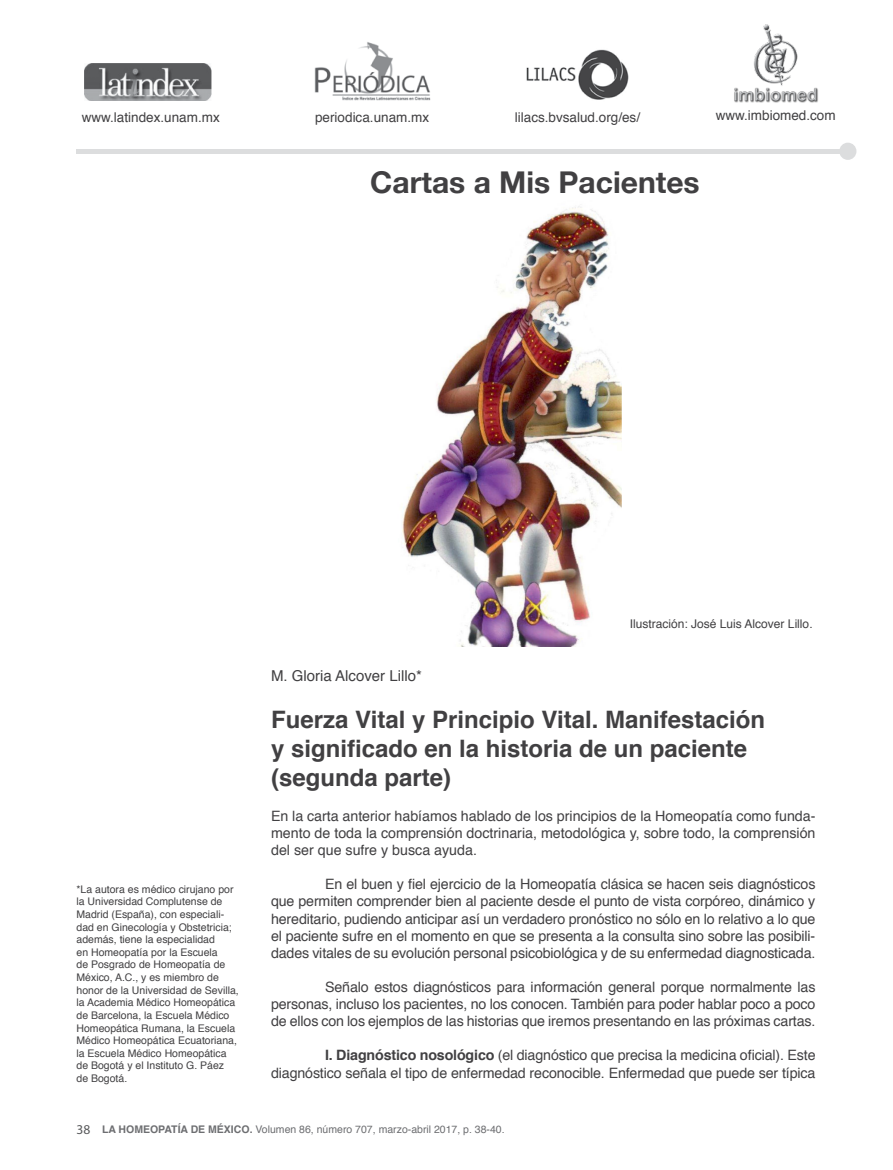
<style>
.page{position:relative;width:893px;height:1170px;background:#fff}
.page>*{position:absolute;margin:0;border:0;box-sizing:border-box;transform-origin:0 0}
.t1{font:700 30px "Helvetica Neue";color:#414042}
.t2{font:700 24px/28.8px "Helvetica";color:#414042}
.t3{font:15px "Helvetica";color:#414042}
.t4{font:14.25px/17.1px "Helvetica";letter-spacing:-.01em;color:#414042;text-align:justify}
.t5{font:13.5px "Helvetica";color:#414042}
.t6{font:12px "Helvetica";color:#414042}
.t7{font:10.5px/12.6px "Helvetica";color:#414042}
.t8{font:10.5px "Helvetica";color:#6d6e71}
.s1{font-weight:700}
.s2{font-family:"Myriad Pro";font-size:13.5px;color:#58595b}
</style>
<div class="page">
<hr style="left:77px;top:149px;width:764px;height:4px;background:#dcddde">
<div style="left:839px;top:143px;width:17px;height:17px;background:#dcddde;border-radius:50%"></div>
<img style="left:84px;top:63px;width:128px;height:38px">
<img style="left:314px;top:42px;width:117px;height:59px">
<img style="left:526px;top:49px;width:103px;height:51px">
<img style="left:734px;top:24px;width:84px;height:79px">
<img style="left:402px;top:206px;width:220px;height:441px">
<p class="t5" style="left:82px;top:107px;width:140px">www.latindex.unam.mx</p>
<p class="t5" style="left:315px;top:107px;width:116px">periodica.unam.mx</p>
<p class="t5" style="left:515px;top:107px;width:127px">lilacs.bvsalud.org/es/</p>
<p class="t5" style="left:716px;top:105px;width:122px">www.imbiomed.com</p>
<h1 class="t1" style="left:370px;top:159px;width:331px">Cartas a Mis Pacientes</h1>
<p class="t7" style="left:77px;top:883px;width:164px">*La autora es médico cirujano por la Universidad Complutense de<br>Madrid (España), con especiali&shy;dad en Ginecología y Obstetricia; además, tiene la especialidad<br>en Homeopatía por la Escuela<br>de Posgrado de Homeopatía de<br>México, A.C., y es miembro de honor de la Universidad de Sevilla, la Academia Médico Homeopática de Barcelona, la Escuela Médico<br>Homeopática Rumana, la Escuela<br>Médico Homeopática Ecuatoriana, la Escuela Médico Homeopática de Bogotá y el Instituto G. Páez<br>de Bogotá.</p>
<p class="t6" style="left:630px;top:614px;width:184px">Ilustración: José Luis Alcover Lillo.</p>
<p class="t3" style="left:271px;top:664px;width:152px">M. Gloria Alcover Lillo*</p>
<h2 class="t2" style="left:271px;top:705px;width:495px">Fuerza Vital y Principio Vital. Manifestación y significado en la historia de un paciente (segunda parte)</h2>
<p class="t4" style="left:271px;top:807px;width:546px">En la carta anterior habíamos hablado de los principios de la Homeopatía como funda&shy;mento de toda la comprensión doctrinaria, metodológica y, sobre todo, la comprensión del ser que sufre y busca ayuda.</p>
<p class="t4" style="left:271px;top:876px;width:546px;text-indent:54px">En el buen y fiel ejercicio de la Homeopatía clásica se hacen seis diagnósticos que permiten comprender bien al paciente desde el punto de vista corpóreo, dinámico y hereditario, pudiendo anticipar así un verdadero pronóstico no sólo en lo relativo a lo que el paciente sufre en el momento en que se presenta a la consulta sino sobre las posibili&shy;dades vitales de su evolución personal psicobiológica y de su enfermedad diagnosticada.</p>
<p class="t4" style="left:271px;top:978px;width:546px;text-indent:54px">Señalo estos diagnósticos para información general porque normalmente las personas, incluso los pacientes, no los conocen. También para poder hablar poco a poco de ellos con los ejemplos de las historias que iremos presentando en las próximas cartas.</p>
<p class="t4" style="left:271px;top:1047px;width:546px;text-align:right"><span class="s1">I. Diagnóstico nosológico</span> (el diagnóstico que precisa la medicina oficial). Este diagnóstico señala el tipo de enfermedad reconocible. Enfermedad que puede ser típica</p>
<p class="t8" style="left:76px;top:1120px;width:430px"><span class="s2">38</span> <span class="s1">LA HOMEOPATÍA DE MÉXICO.</span> Volumen 86, número 707, marzo-abril 2017, p. 38-40.</p>
</div>
